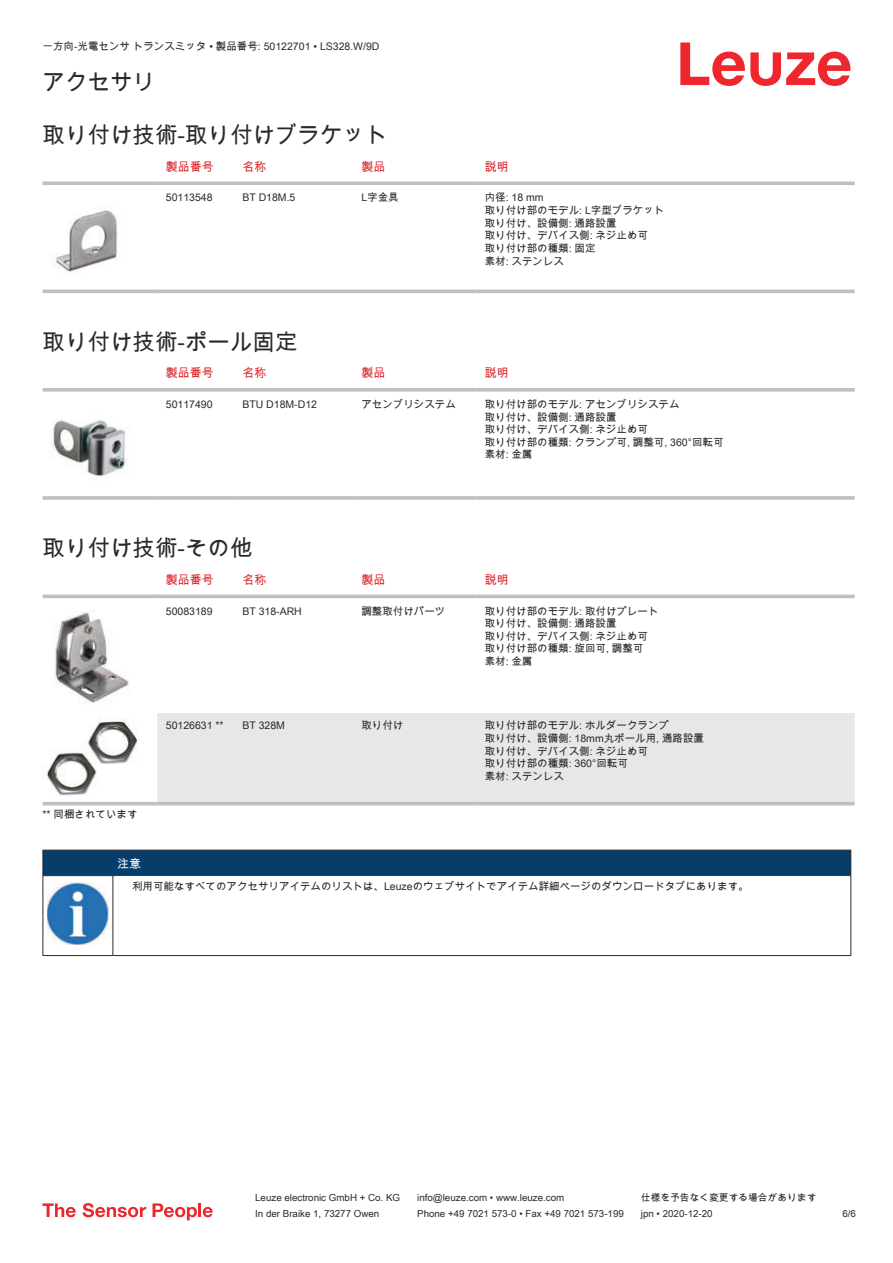
<style>
.page{position:relative;width:893px;height:1263px;background:#fff}
.page>*{position:absolute;margin:0;border:0;box-sizing:border-box;transform-origin:0 0}
.t1{font:22.5px "Arial Unicode MS";color:#2b292a}
.t2{font:12px "Arial Unicode MS";color:#db2a30}
.t3{font:12px "Arial Unicode MS";color:#fff}
.t4{font:10.5px/12.6px "Arial Unicode MS";color:#2b292a}
.t5{font:9.75px "Arial Unicode MS";color:#2b292a}
</style>
<div class="page">
<svg style="left:680px;top:43px;width:170px;height:43px"></svg>
<svg style="left:43px;top:289px;width:812px;height:5px;fill:#efeff0"></svg>
<svg style="left:43px;top:181px;width:114px;height:4px"></svg>
<svg style="left:157px;top:181px;width:77px;height:4px"></svg>
<svg style="left:234px;top:181px;width:119px;height:4px"></svg>
<svg style="left:353px;top:181px;width:123px;height:4px"></svg>
<svg style="left:476px;top:181px;width:379px;height:4px;background:#c4c6c8"></svg>
<hr style="left:43px;top:290px;width:114px;height:3px;background:#bdbfc1">
<hr style="left:157px;top:290px;width:77px;height:3px;background:#bdbfc1">
<hr style="left:234px;top:290px;width:119px;height:3px;background:#bdbfc1">
<hr style="left:353px;top:290px;width:123px;height:3px;background:#bdbfc1">
<hr style="left:476px;top:290px;width:379px;height:3px;background:#bdbfc1">
<img style="left:54px;top:210px;width:64px;height:64px">
<svg style="left:43px;top:388px;width:114px;height:4px"></svg>
<svg style="left:157px;top:388px;width:77px;height:4px"></svg>
<svg style="left:234px;top:388px;width:119px;height:4px"></svg>
<svg style="left:353px;top:388px;width:123px;height:4px"></svg>
<svg style="left:476px;top:388px;width:379px;height:4px;background:#c3c5c7"></svg>
<svg style="left:43px;top:496px;width:114px;height:4px"></svg>
<hr style="left:157px;top:496px;width:77px;height:4px;background:#c6c8ca">
<svg style="left:234px;top:496px;width:119px;height:4px"></svg>
<svg style="left:353px;top:496px;width:123px;height:4px"></svg>
<hr style="left:476px;top:496px;width:379px;height:4px;background:#c6c8ca">
<img style="left:53px;top:420px;width:75px;height:57px">
<svg style="left:43px;top:594px;width:812px;height:212px"></svg>
<div style="left:157px;top:713px;width:698px;height:89px;background:#e6e7e9"></div>
<hr style="left:43px;top:595px;width:114px;height:3px;background:#bdbfc1">
<hr style="left:157px;top:595px;width:77px;height:3px;background:#bdbfc1">
<hr style="left:234px;top:595px;width:119px;height:3px;background:#bdbfc1">
<hr style="left:353px;top:595px;width:123px;height:3px;background:#bdbfc1">
<hr style="left:476px;top:595px;width:379px;height:3px;background:#bdbfc1">
<hr style="left:43px;top:802px;width:114px;height:3px;background:#bdbfc1">
<hr style="left:157px;top:802px;width:77px;height:3px;background:#bdbfc1">
<hr style="left:234px;top:802px;width:119px;height:3px;background:#bdbfc1">
<hr style="left:353px;top:802px;width:123px;height:3px;background:#bdbfc1">
<hr style="left:476px;top:802px;width:379px;height:3px;background:#bdbfc1">
<img style="left:44px;top:602px;width:95px;height:107px">
<img style="left:43px;top:717px;width:97px;height:82px">
<div style="left:43px;top:850px;width:808px;height:26px;background:#063d69"></div>
<hr style="left:113px;top:875px;width:738px;height:1px;background:#2b292a">
<hr style="left:43px;top:876px;width:1px;height:75px;background:#2b292a">
<hr style="left:113px;top:876px;width:1px;height:75px;background:#2b292a">
<hr style="left:850px;top:876px;width:1px;height:75px;background:#2b292a">
<hr style="left:43px;top:955px;width:70px;height:1px;background:#2b292a">
<hr style="left:113px;top:955px;width:738px;height:1px;background:#2b292a">
<img style="left:47px;top:882px;width:61px;height:63px">
<svg style="left:43px;top:1203px;width:33px;height:14px"></svg>
<svg style="left:83px;top:1203px;width:63px;height:14px"></svg>
<svg style="left:153px;top:1203px;width:44px;height:17px"></svg>
<hr style="left:198px;top:1203px;width:3px;height:14px;background:#ed272d">
<svg style="left:203px;top:1207px;width:10px;height:10px"></svg>
<p class="t4" style="left:43px;top:40px;width:339px">一方向-光電センサ トランスミッタ • 製品番号: 50122701 • LS328.W/9D</p>
<h1 class="t1" style="left:43px;top:66px;width:114px">アクセサリ</h1>
<h1 class="t1" style="left:43px;top:119px;width:346px">取り付け技術-取り付けブラケット</h1>
<p class="t2" style="left:166px;top:158px;width:49px">製品番号</p>
<p class="t2" style="left:242px;top:158px;width:25px">名称</p>
<p class="t2" style="left:361px;top:158px;width:25px">製品</p>
<p class="t2" style="left:485px;top:158px;width:25px">説明</p>
<p class="t4" style="left:166px;top:191px;width:48px">50113548</p>
<p class="t4" style="left:242px;top:191px;width:55px">BT D18M.5</p>
<p class="t4" style="left:361px;top:191px;width:39px">L字金具</p>
<p class="t4" style="left:485px;top:191px;width:181px">内径: 18 mm<br>取り付け部のモデル: L字型ブラケット取り付け、設備側: 通路設置<br>取り付け、デバイス側: ネジ止め可<br>取り付け部の種類: 固定<br>素材: ステンレス</p>
<h1 class="t1" style="left:43px;top:325px;width:256px">取り付け技術-ポール固定</h1>
<p class="t2" style="left:166px;top:364px;width:49px">製品番号</p>
<p class="t2" style="left:242px;top:364px;width:25px">名称</p>
<p class="t2" style="left:361px;top:364px;width:25px">製品</p>
<p class="t2" style="left:485px;top:364px;width:25px">説明</p>
<p class="t4" style="left:166px;top:398px;width:48px">50117490</p>
<p class="t4" style="left:242px;top:398px;width:76px">BTU D18M-D12</p>
<p class="t4" style="left:361px;top:398px;width:96px">アセンブリシステム</p>
<p class="t4" style="left:485px;top:398px;width:240px">取り付け部のモデル: アセンブリシステム<br>取り付け、設備側: 通路設置<br>取り付け、デバイス側: ネジ止め可<br>取り付け部の種類: クランプ可, 調整可, 360°回転可素材: 金属</p>
<h1 class="t1" style="left:43px;top:532px;width:211px">取り付け技術-その他</h1>
<p class="t2" style="left:166px;top:571px;width:49px">製品番号</p>
<p class="t2" style="left:242px;top:571px;width:25px">名称</p>
<p class="t2" style="left:361px;top:571px;width:25px">製品</p>
<p class="t2" style="left:485px;top:571px;width:25px">説明</p>
<p class="t4" style="left:166px;top:604px;width:48px">50083189</p>
<p class="t4" style="left:242px;top:604px;width:61px">BT 318-ARH</p>
<p class="t4" style="left:361px;top:604px;width:85px">調整取付けパーツ</p>
<p class="t4" style="left:485px;top:604px;width:175px">取り付け部のモデル: 取付けプレート取り付け、設備側: 通路設置<br>取り付け、デバイス側: ネジ止め可取り付け部の種類: 旋回可, 調整可<br>素材: 金属</p>
<p class="t4" style="left:166px;top:719px;width:59px">50126631 **</p>
<p class="t4" style="left:242px;top:719px;width:44px">BT 328M</p>
<p class="t4" style="left:361px;top:719px;width:43px">取り付け</p>
<p class="t4" style="left:485px;top:719px;width:221px">取り付け部のモデル: ホルダークランプ<br>取り付け、設備側: 18mm丸ポール用, 通路設置取り付け、デバイス側: ネジ止め可<br>取り付け部の種類: 360°回転可<br>素材: ステンレス</p>
<p class="t4" style="left:43px;top:807px;width:97px">** 同梱されています</p>
<p class="t3" style="left:117px;top:855px;width:25px">注意</p>
<p class="t4" style="left:132px;top:880px;width:618px">利用可能なすべてのアクセサリアイテムのリストは、Leuzeのウェブサイトでアイテム詳細ページのダウンロードタブにあります。</p>
<p class="t5" style="left:255px;top:1191px;width:146px">Leuze electronic GmbH + Co. KG</p>
<p class="t5" style="left:417px;top:1191px;width:149px">info@leuze.com • www.leuze.com</p>
<p class="t5" style="left:641px;top:1191px;width:177px">仕様を予告なく変更する場合があります</p>
<p class="t5" style="left:255px;top:1206px;width:126px">In der Braike 1, 73277 Owen</p>
<p class="t5" style="left:417px;top:1206px;width:208px">Phone +49 7021 573-0 • Fax +49 7021 573-199</p>
<p class="t5" style="left:641px;top:1206px;width:73px">jpn • 2020-12-20</p>
<p class="t5" style="left:842px;top:1206px;width:15px">6 /6</p>
</div>
